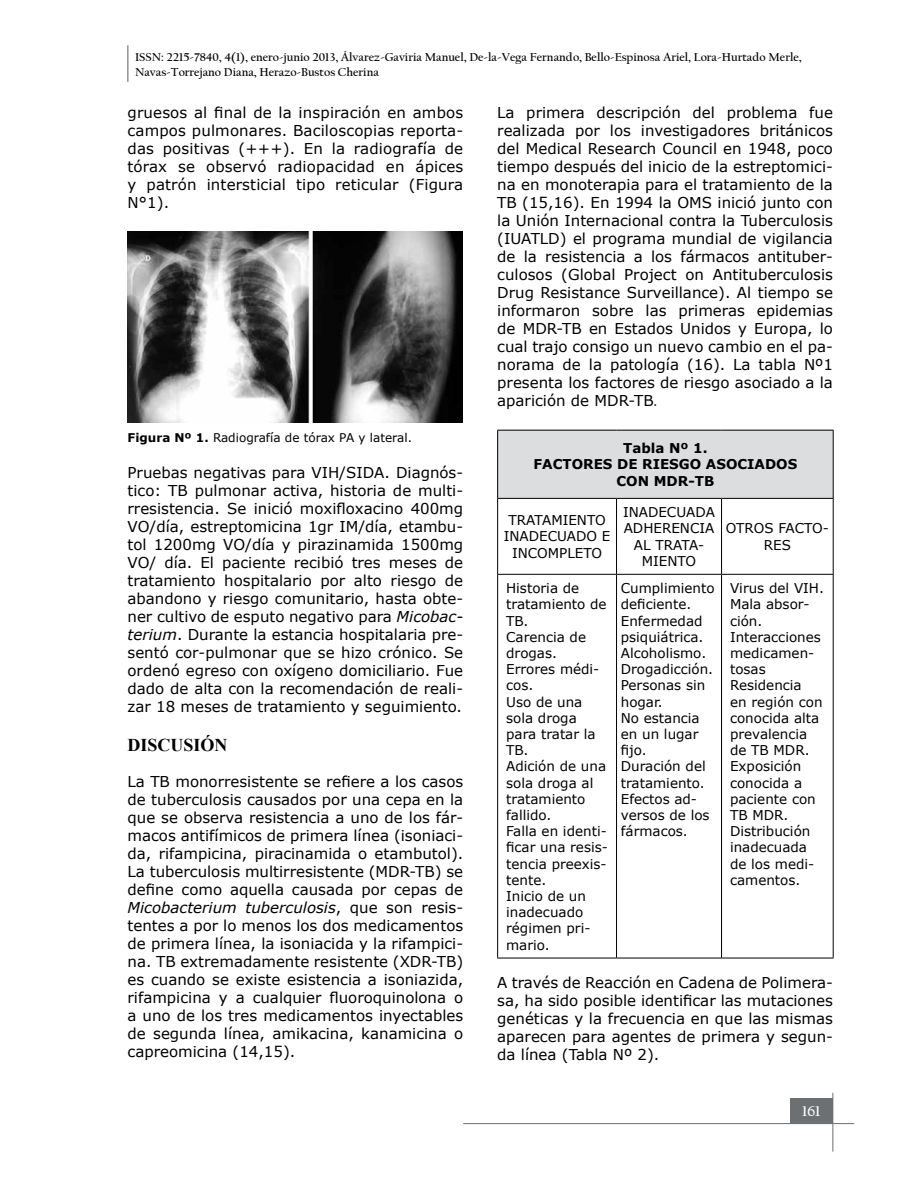
<style>
.page{position:relative;width:918px;height:1188px;background:#fff}
.page>*{position:absolute;margin:0;border:0;box-sizing:border-box;transform-origin:0 0}
.t1{font:700 18px "Times New Roman";color:#000}
.t2{font:15px/18px "Verdana";color:#000;text-align:justify}
.t3{font:700 15px "Californian FB";color:#fff}
.t4{font:13.5px/16.2px "Verdana";color:#000;text-align:center}
.t5{font:700 13.5px/16.2px "Verdana";color:#000;text-align:center}
.t6{font:700 12px/14.4px "Californian FB";color:#000}
.t7{font:12px "Verdana";color:#000}
.s1{font-family:"MS Mincho"}
.s2{font-weight:700}
.s3{font-style:italic}
</style>
<div class="page">
<div style="left:791px;top:1098px;width:42px;height:26px;background:#6d7072"></div>
<hr style="left:463px;top:1123px;width:391px;height:1px;background:#6d7072">
<hr style="left:832px;top:1093px;width:1px;height:59px;background:#6d7072">
<hr style="left:127px;top:45px;width:2px;height:37px;background:#939598">
<div style="left:498px;top:430px;width:335px;height:68px;background:#dcddde"></div>
<svg style="left:498px;top:499px;width:335px;height:459px"></svg>
<hr style="left:497px;top:430px;width:120px;height:1px;background:#000">
<hr style="left:617px;top:430px;width:105px;height:1px;background:#000">
<hr style="left:722px;top:430px;width:112px;height:1px;background:#000">
<hr style="left:497px;top:498px;width:120px;height:1px;background:#000">
<hr style="left:617px;top:498px;width:105px;height:1px;background:#000">
<hr style="left:722px;top:498px;width:112px;height:1px;background:#000">
<hr style="left:497px;top:574px;width:120px;height:1px;background:#000">
<hr style="left:617px;top:574px;width:105px;height:1px;background:#000">
<hr style="left:722px;top:574px;width:112px;height:1px;background:#000">
<hr style="left:497px;top:958px;width:120px;height:1px;background:#000">
<hr style="left:617px;top:958px;width:105px;height:1px;background:#000">
<hr style="left:722px;top:958px;width:112px;height:1px;background:#000">
<hr style="left:497px;top:431px;width:1px;height:67px;background:#000">
<hr style="left:497px;top:499px;width:1px;height:75px;background:#000">
<hr style="left:497px;top:575px;width:1px;height:383px;background:#000">
<hr style="left:833px;top:431px;width:1px;height:67px;background:#000">
<hr style="left:616px;top:499px;width:1px;height:75px;background:#000">
<hr style="left:721px;top:499px;width:1px;height:75px;background:#000">
<hr style="left:833px;top:499px;width:1px;height:75px;background:#000">
<hr style="left:616px;top:575px;width:1px;height:383px;background:#000">
<hr style="left:721px;top:575px;width:1px;height:383px;background:#000">
<hr style="left:833px;top:575px;width:1px;height:383px;background:#000">
<img style="left:128px;top:232px;width:334px;height:191px">
<p class="t6" style="left:135px;top:50px;width:668px">ISSN: 2215-7840, 4(1), enero-junio 2013, Álvarez-Gaviria Manuel, De-la-Vega Fernando, Bello-Espinosa Ariel, Lora-Hurtado Merle,<br>Navas-Torrejano Diana, Herazo-Bustos Cherina</p>
<p class="t2" style="left:128px;top:103px;width:337px">gruesos al final de la inspiración en ambos campos pulmonares. Baciloscopias reporta&shy;das positivas (+++). En la radiografía de tórax se observó radiopacidad en ápices y patrón intersticial tipo reticular (Figura N°1).</p>
<p class="t2" style="left:497px;top:103px;width:337px">La primera descripción del problema fue realizada por los investigadores británicos del Medical Research Council en 1948, poco tiempo después del inicio de la estreptomici&shy;na en monoterapia para el tratamiento de la TB (15,16). En 1994 la OMS inició junto con la Unión Internacional contra la Tuberculosis (IUATLD) el programa mundial de vigilancia de la resistencia a los fármacos antituber&shy;culosos (Global Project on Antituberculosis Drug Resistance Surveillance). Al tiempo se informaron sobre las primeras epidemias de MDR-TB en Estados Unidos y Europa, lo cual trajo consigo un nuevo cambio en el pa&shy;norama de la patología (16). La tabla Nº1 presenta los factores de riesgo asociado a la aparición de MDR-TB<span class="s1">.</span></p>
<p class="t5" style="left:533px;top:440px;width:265px">Tabla Nº 1.<br>FACTORES DE RIESGO ASOCIADOS<br>CON MDR-TB</p>
<p class="t4" style="left:504px;top:512px;width:108px">TRATAMIENTO<br>INADECUADO E<br>INCOMPLETO</p>
<p class="t4" style="left:623px;top:504px;width:94px">INADECUADA<br>ADHERENCIA<br>AL TRATA-<br>MIENTO</p>
<p class="t7" style="left:128px;top:430px;width:286px"><span class="s2">Figura Nº 1.</span> Radiografía de tórax PA y lateral.</p>
<p class="t2" style="left:128px;top:463px;width:337px">Pruebas negativas para VIH/SIDA. Diagnós&shy;tico: TB pulmonar activa, historia de multi&shy;rresistencia. Se inició moxifloxacino 400mg VO/día, estreptomicina 1gr IM/día, etambu&shy;tol 1200mg VO/día y pirazinamida 1500mg VO/ día. El paciente recibió tres meses de tratamiento hospitalario por alto riesgo de abandono y riesgo comunitario, hasta obte&shy;ner cultivo de esputo negativo para <span class="s3">Micobac&shy;terium</span>. Durante la estancia hospitalaria pre&shy;sentó cor-pulmonar que se hizo crónico. Se ordenó egreso con oxígeno domiciliario. Fue dado de alta con la recomendación de reali&shy;zar 18 meses de tratamiento y seguimiento.</p>
<p class="t1" style="left:128px;top:733px;width:102px">DISCUSIÓN</p>
<p class="t2" style="left:128px;top:772px;width:337px">La TB monorresistente se refiere a los casos de tuberculosis causados por una cepa en la que se observa resistencia a uno de los fár&shy;macos antifímicos de primera línea (isoniaci&shy;da, rifampicina, piracinamida o etambutol).<br>La tuberculosis multirresistente (MDR-TB) se define como aquella causada por cepas de <span class="s3">Micobacterium tuberculosis</span>, que son resis&shy;tentes a por lo menos los dos medicamentos de primera línea, la isoniacida y la rifampici&shy;na. TB extremadamente resistente (XDR-TB) es cuando se existe esistencia a isoniazida, rifampicina y a cualquier fluoroquinolona o a uno de los tres medicamentos inyectables de segunda línea, amikacina, kanamicina o capreomicina (14,15).</p>
<p class="t4" style="left:726px;top:520px;width:105px">OTROS FACTO-<br>RES</p>
<p class="t4" style="left:506px;top:580px;width:103px;text-align:left">Historia de tratamiento de<br>TB.<br>Carencia de drogas.<br>Errores médi&shy;cos.<br>Uso de una sola droga para tratar la<br>TB.<br>Adición de una sola droga al tratamiento fallido.<br>Falla en identi&shy;ficar una resis&shy;tencia preexis&shy;tente.<br>Inicio de un inadecuado régimen pri&shy;mario.</p>
<p class="t4" style="left:621px;top:580px;width:95px;text-align:left">Cumplimiento deficiente.<br>Enfermedad psiquiátrica.<br>Alcoholismo.<br>Drogadicción.<br>Personas sin hogar.<br>No estancia en un lugar fijo.<br>Duración del tratamiento.<br>Efectos ad&shy;versos de los fármacos.</p>
<p class="t4" style="left:730px;top:580px;width:95px;text-align:left">Virus del VIH.<br>Mala absor&shy;ción.<br>Interacciones medicamen&shy;tosas<br>Residencia<br>en región con conocida alta prevalencia de TB MDR.<br>Exposición conocida a paciente con<br>TB MDR.<br>Distribución inadecuada de los medi&shy;camentos.</p>
<p class="t2" style="left:497px;top:973px;width:337px">A través de Reacción en Cadena de Polimera&shy;sa, ha sido posible identificar las mutaciones genéticas y la frecuencia en que las mismas aparecen para agentes de primera y segun&shy;da línea (Tabla Nº 2).</p>
<p class="t3" style="left:802px;top:1102px;width:20px">161</p>
</div>
